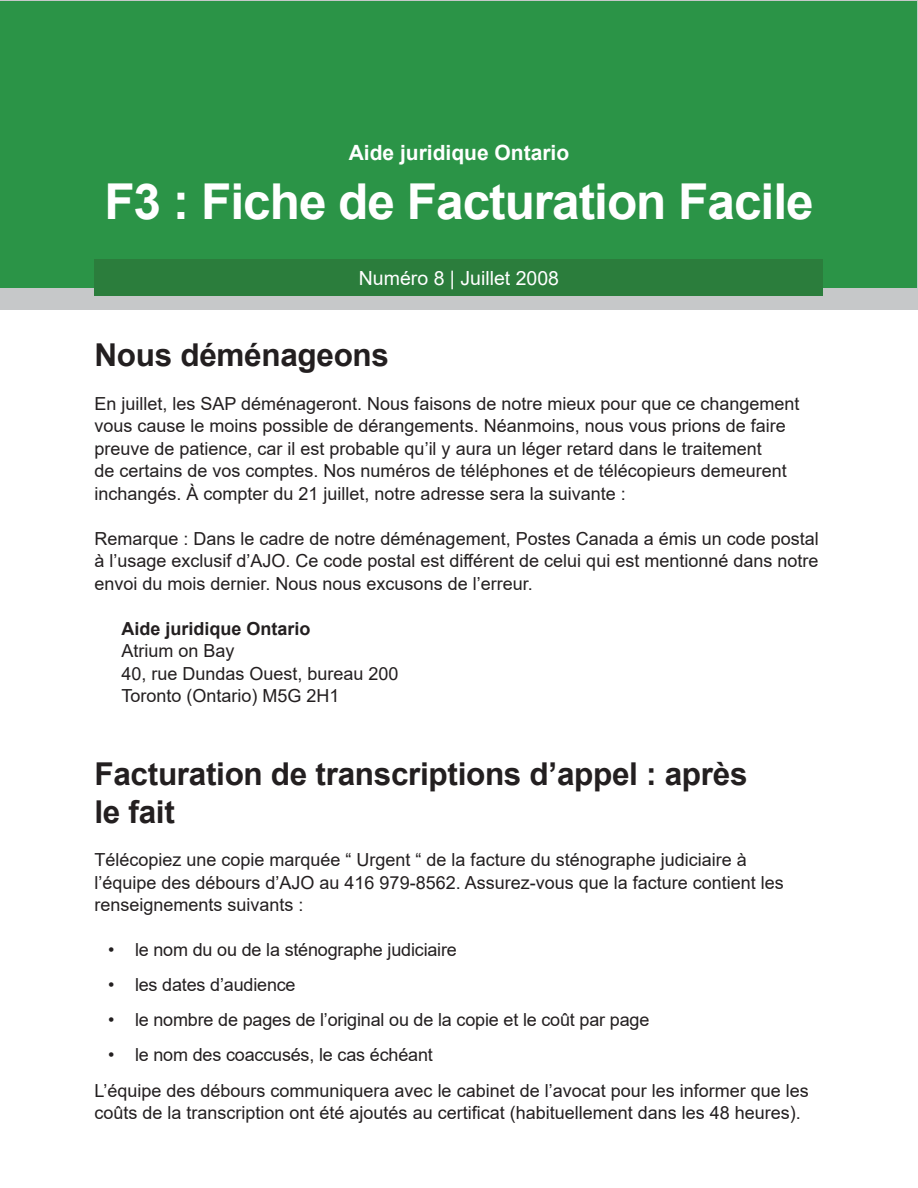
<style>
.page{position:relative;width:918px;height:1188px;background:#fff}
.page>*{position:absolute;margin:0;border:0;box-sizing:border-box;transform-origin:0 0}
.Heading_1__title_pag{font:700 49.5px "Arial";letter-spacing:-.02em;color:#fff}
.Heading_2{font:700 31.5px/37.8px "Arial";letter-spacing:-.01em;color:#231f20}
.Heading_1__title_pag-2{font:700 21px "Arial";color:#fff}
.t1{font:19.5px "Arial";color:#fff}
.t2{font:18px/22.5px "Arial";color:#231f20}
.t3{font:700 18px "Arial";color:#231f20}
</style>
<div class="page">
<div style="left:0;top:0;width:918px;height:310px;background:#c6c8c9"></div>
<div style="left:1px;top:1px;width:916px;height:286px;background:#2b9447"></div>
<div style="left:94px;top:259px;width:730px;height:37px;background:#2b7d3c"></div>
<h1 class="Heading_1__title_pag-2" style="left:349px;top:138px;width:222px">Aide juridique Ontario</h1>
<h1 class="Heading_1__title_pag" style="left:104px;top:167px;width:711px">F3 : Fiche de Facturation Facile</h1>
<p class="t1" style="left:359px;top:264px;width:202px">Numéro 8 | Juillet 2008</p>
<h2 class="Heading_2" style="left:94px;top:337px;width:296px">Nous déménageons</h2>
<p class="t2" style="left:94px;top:392px;width:707px">En juillet, les SAP déménageront. Nous faisons de notre mieux pour que ce changement vous cause le moins possible de dérangements. Néanmoins, nous vous prions de faire preuve de patience, car il est probable qu’il y aura un léger retard dans le traitement<br>de certains de vos comptes. Nos numéros de téléphones et de télécopieurs demeurent inchangés. À compter du 21 juillet, notre adresse sera la suivante :</p>
<p class="t2" style="left:94px;top:527px;width:726px;text-align:justify">Remarque : Dans le cadre de notre déménagement, Postes Canada a émis un code postal à l’usage exclusif d’AJO. Ce code postal est différent de celui qui est mentionné dans notre envoi du mois dernier. Nous nous excusons de l’erreur.</p>
<p class="t3" style="left:122px;top:616px;width:191px">Aide juridique Ontario</p>
<p class="t2" style="left:122px;top:640px;width:115px">Atrium on Bay</p>
<p class="t2" style="left:122px;top:662px;width:279px">40, rue Dundas Ouest, bureau 200</p>
<p class="t2" style="left:122px;top:685px;width:220px">Toronto (Ontario) M5G 2H1</p>
<h2 class="Heading_2" style="left:94px;top:756px;width:655px">Facturation de transcriptions d’appel : après le fait</h2>
<p class="t2" style="left:94px;top:849px;width:691px">Télécopiez une copie marquée “ Urgent “ de la facture du sténographe judiciaire à l’équipe des débours d’AJO au 416 979-8562. Assurez-vous que la facture contient les renseignements suivants :</p>
<p class="t2" style="left:108px;top:938px;width:350px">• le nom du ou de la sténographe judiciaire</p>
<p class="t2" style="left:108px;top:973px;width:189px">• les dates d’audience</p>
<p class="t2" style="left:108px;top:1008px;width:543px">• le nombre de pages de l’original ou de la copie et le coût par page</p>
<p class="t2" style="left:108px;top:1043px;width:326px">• le nom des coaccusés, le cas échéant</p>
<p class="t2" style="left:94px;top:1079px;width:716px">L’équipe des débours communiquera avec le cabinet de l’avocat pour les informer que les coûts de la transcription ont été ajoutés au certificat (habituellement dans les 48 heures).</p>
</div>
